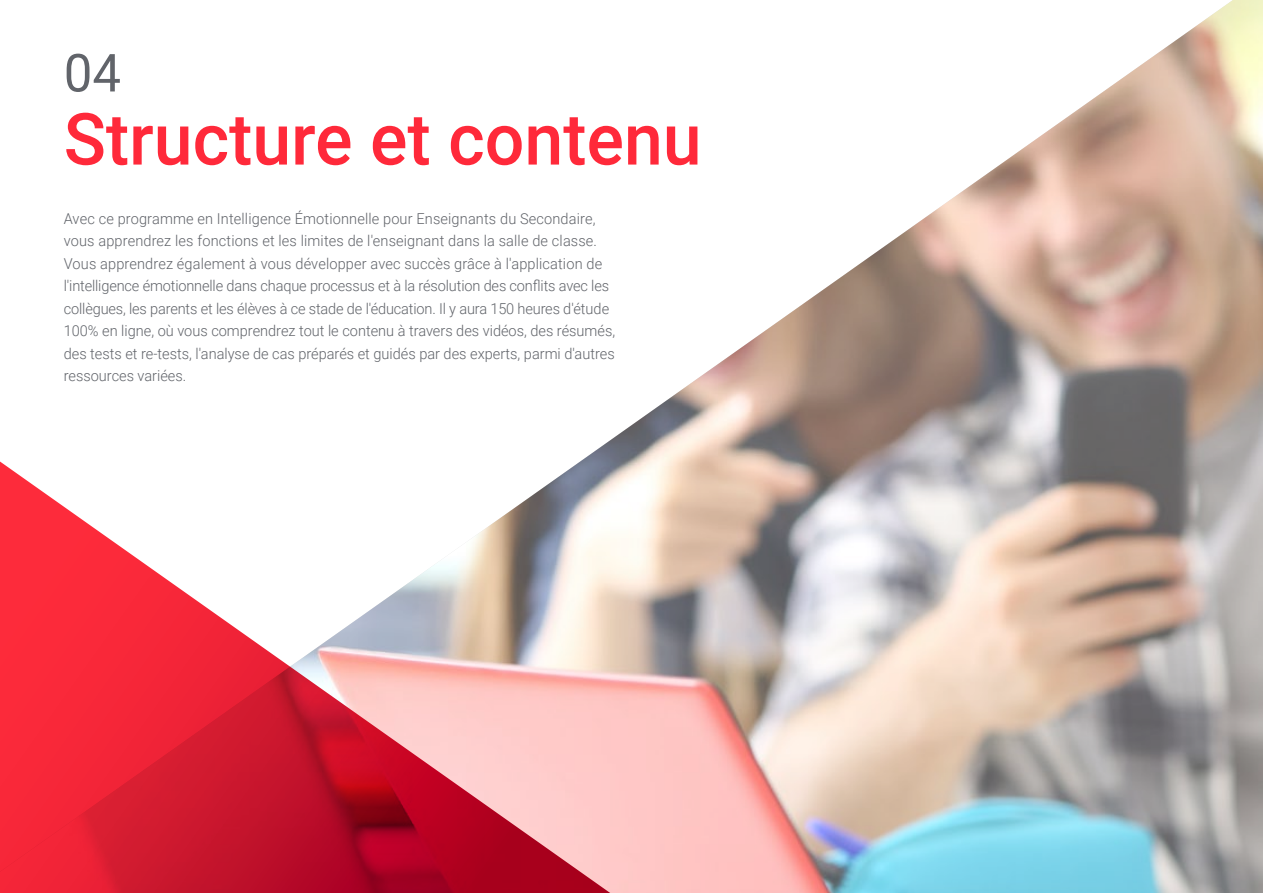
<style>
.page{position:relative;width:1263px;height:893px;background:#fff}
.page>*{position:absolute;margin:0;border:0;box-sizing:border-box;transform-origin:0 0}
.t1{font:500 72px "Roboto";color:#ff293a}
.t2{font:52.5px "Roboto";color:#61646a}
.t3{font:300 15px/22.5px "Roboto";color:#61646a}
</style>
<div class="page">
<img style="left:602px;top:0;width:661px;height:893px">
<svg style="left:0;top:446px;width:640px;height:447px"></svg>
<h2 class="t2" style="left:64px;top:36px;width:59px">04</h2>
<h1 class="t1" style="left:64px;top:89px;width:639px">Structure et contenu</h1>
<p class="t3" style="left:64px;top:207px;width:553px">Avec ce programme en Intelligence Émotionnelle pour Enseignants du Secondaire, vous apprendrez les fonctions et les limites de l'enseignant dans la salle de classe.<br>Vous apprendrez également à vous développer avec succès grâce à l'application de l'intelligence émotionnelle dans chaque processus et à la résolution des conflits avec les collègues, les parents et les élèves à ce stade de l'éducation. Il y aura 150 heures d'étude 100% en ligne, où vous comprendrez tout le contenu à travers des vidéos, des résumés, des tests et re-tests, l'analyse de cas préparés et guidés par des experts, parmi d'autres ressources variées.</p>
</div>
